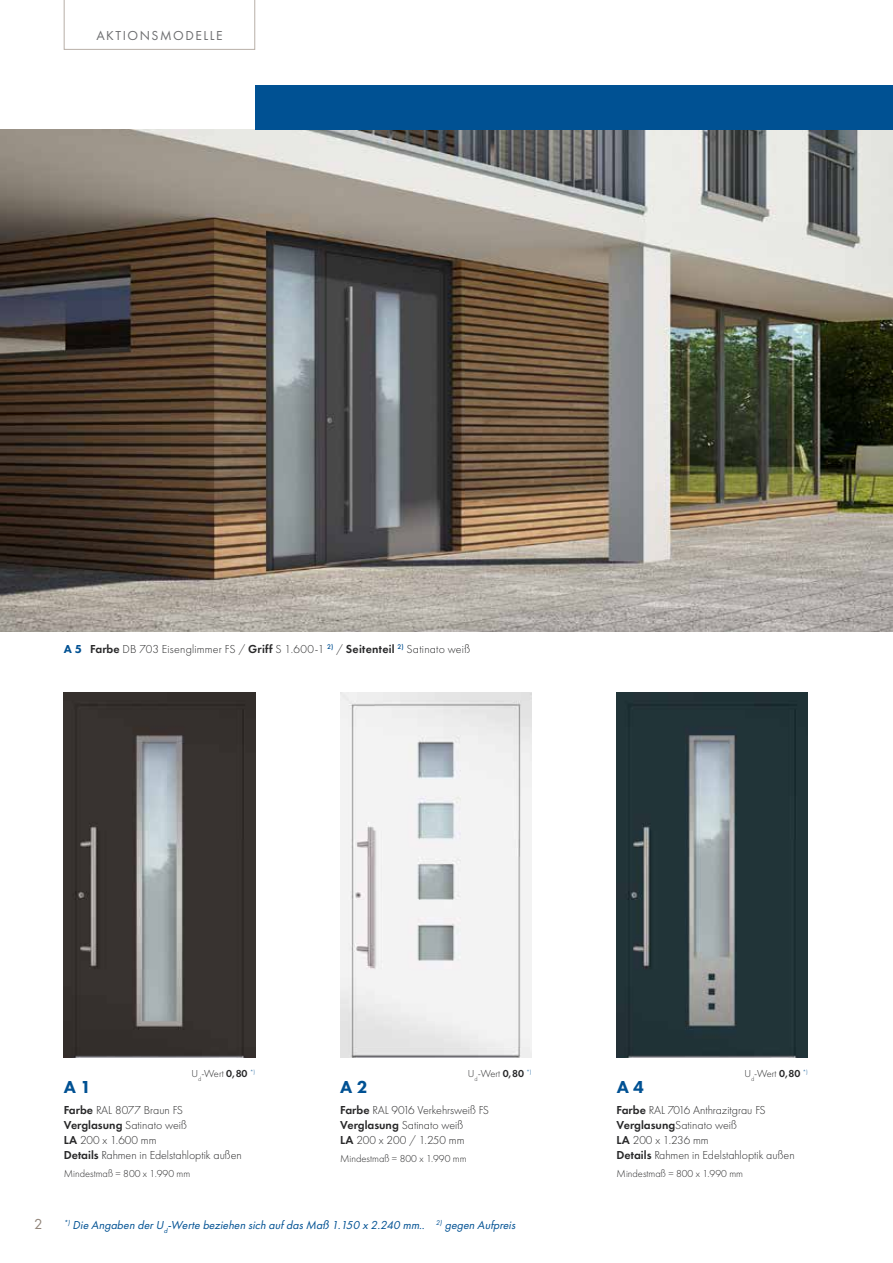
<style>
.page{position:relative;width:893px;height:1263px;background:#fff}
.page>*{position:absolute;margin:0;border:0;box-sizing:border-box;transform-origin:0 0}
.t1{font:800 18px "Futura PT";color:#005193}
.t2{font:15px "Futura PT";color:#92857a}
.t3{font:13.5px "Futura PT";letter-spacing:.11em;color:#6d6e70}
.t4{font:300 12px/15px "Futura PT";color:#282829}
.t5{font:italic 12px "Futura PT";color:#005193}
.t6{font:300 10.5px "Futura PT";color:#282829}
.s1{font-weight:800;color:#005193}
.s2{font-weight:600}
</style>
<div class="page">
<svg style="left:64px;top:0;width:191px;height:50px"></svg>
<img style="left:0;top:130px;width:893px;height:501px">
<div style="left:255px;top:85px;width:638px;height:45px;background:#005193"></div>
<img style="left:64px;top:692px;width:191px;height:365px">
<img style="left:340px;top:692px;width:191px;height:365px">
<img style="left:617px;top:692px;width:191px;height:365px">
<p class="t3" style="left:96px;top:28px;width:128px">AKTIONSMODELLE</p>
<p class="t4" style="left:64px;top:642px;width:408px"><span class="s1">A 5</span> <span class="s2">Farbe</span> DB 703 Eisenglimmer FS / <span class="s2">Griff</span> S 1.600-1 <sup>2)</sup> / <span class="s2">Seitenteil</span> <sup>2)</sup> Satinato weiß</p>
<p class="t2" style="left:34px;top:1215px;width:10px">2</p>
<p class="t6" style="left:192px;top:1068px;width:65px">U<sub>d</sub>-Wert <span class="s2">0,80</span> <sup>*)</sup></p>
<h1 class="t1" style="left:64px;top:1076px;width:29px">A 1</h1>
<p class="t4" style="left:64px;top:1103px;width:180px"><span class="s2">Farbe</span> RAL 8077 Braun FS<br><span class="s2">Verglasung</span> Satinato weiß<br><span class="s2">LA</span> 200 x 1.600 mm<br><span class="s2">Details</span> Rahmen in Edelstahloptik außen</p>
<p class="t6" style="left:64px;top:1168px;width:128px">Mindestmaß = 800 x 1.990 mm</p>
<p class="t6" style="left:468px;top:1068px;width:65px">U<sub>d</sub>-Wert <span class="s2">0,80</span> <sup>*)</sup></p>
<h1 class="t1" style="left:340px;top:1076px;width:29px">A 2</h1>
<p class="t4" style="left:340px;top:1103px;width:150px"><span class="s2">Farbe</span> RAL 9016 Verkehrsweiß FS<br><span class="s2">Verglasung</span> Satinato weiß<br><span class="s2">LA</span> 200 x 200 / 1.250 mm</p>
<p class="t6" style="left:340px;top:1153px;width:128px">Mindestmaß = 800 x 1.990 mm</p>
<p class="t5" style="left:64px;top:1218px;width:455px"><sup>*)</sup> Die Angaben derU<sub>d</sub>-Werte beziehen sich aufdasMaß 1.150 x 2.240 mm.. <sup>2)</sup> gegen Aufpreis</p>
<p class="t6" style="left:744px;top:1068px;width:65px">U<sub>d</sub>-Wert <span class="s2">0,80</span> <sup>*)</sup></p>
<h1 class="t1" style="left:617px;top:1076px;width:29px">A 4</h1>
<p class="t4" style="left:617px;top:1103px;width:180px"><span class="s2">Farbe</span> RAL 7016 Anthrazitgrau FS<br><span class="s2">Verglasung</span>Satinato weiß<br><span class="s2">LA</span> 200 x 1.236 mm<br><span class="s2">Details</span> Rahmen in Edelstahloptik außen</p>
<p class="t6" style="left:617px;top:1168px;width:128px">Mindestmaß = 800 x 1.990 mm</p>
</div>
